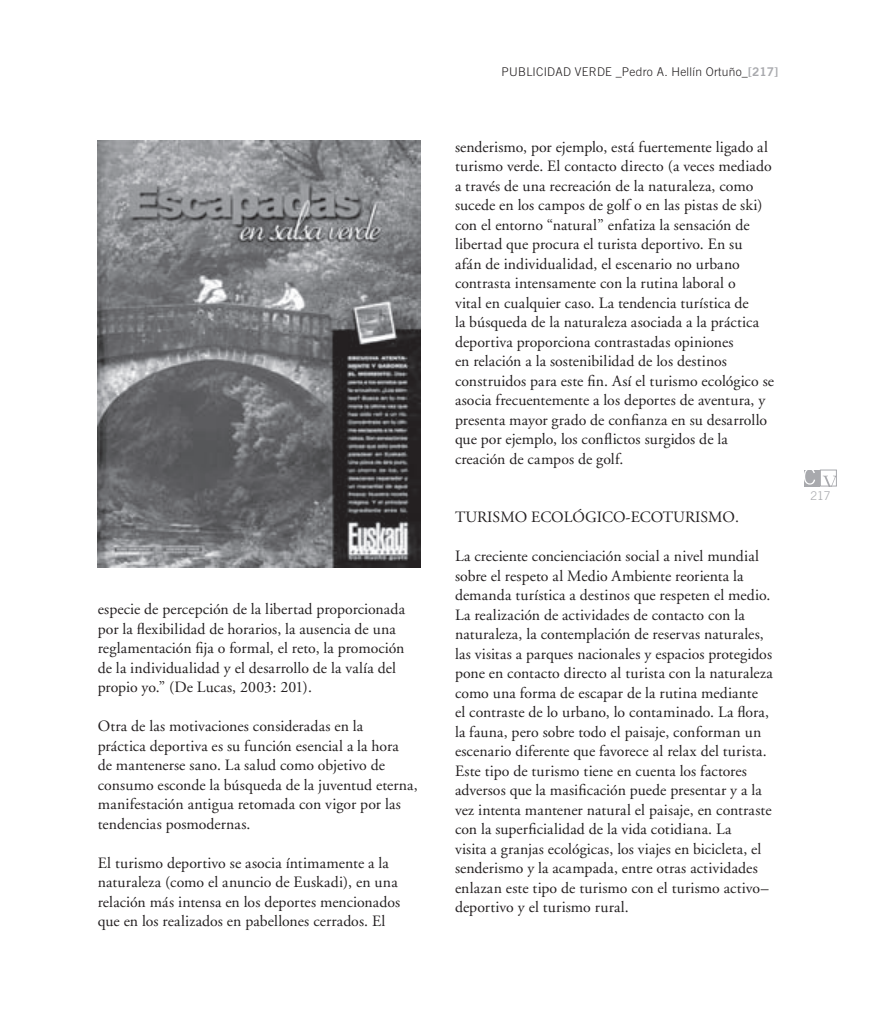
<style>
.page{position:relative;width:876px;height:1025px;background:#fff}
.page>*{position:absolute;margin:0;border:0;box-sizing:border-box;transform-origin:0 0}
.t1{font:15.75px/19.5px "Adobe Garamond";letter-spacing:.005em;color:#231f20}
.t2{font:300 12px "Trade Gothic";letter-spacing:.02em;color:#231f20}
.t3{font:300 12px "Trade Gothic";color:#a8a9ad}
.s1{font-family:"Trade Gothic Bold Two";font-weight:400;color:#a8a9ad}
</style>
<div class="page">
<div style="left:804px;top:470px;width:16px;height:16px;background:#a8a9ad"></div>
<svg style="left:804px;top:470px;width:11px;height:14px"></svg>
<svg style="left:823px;top:476px;width:12px;height:8px"></svg>
<div style="left:820px;top:470px;width:17px;height:16px;border:1px solid #a8a9ad"></div>
<img style="left:98px;top:140px;width:323px;height:427px">
<p class="t1" style="left:98px;top:600px;width:309px">especie de percepción de la libertad proporcionada por la flexibilidad de horarios, la ausencia de una reglamentación fija o formal, el reto, la promoción de la individualidad y el desarrollo de la valía del propio yo.” (De Lucas, 2003: 201).</p>
<p class="t1" style="left:98px;top:717px;width:321px">Otra de las motivaciones consideradas en la<br>práctica deportiva es su función esencial a la hora<br>de mantenerse sano. La salud como objetivo de consumo esconde la búsqueda de la juventud eterna, manifestación antigua retomada con vigor por las tendencias posmodernas.</p>
<p class="t1" style="left:98px;top:853px;width:304px">El turismo deportivo se asocia íntimamente a la naturaleza (como el anuncio de Euskadi), en una relación más intensa en los deportes mencionados que en los realizados en pabellones cerrados. El</p>
<p class="t2" style="left:502px;top:64px;width:278px">PUBLICIDAD VERDE _Pedro A. Hellín Ortuño_<span class="s1">[217]</span></p>
<p class="t1" style="left:455px;top:137px;width:321px">senderismo, por ejemplo, está fuertemente ligado al turismo verde. El contacto directo (a veces mediado a través de una recreación de la naturaleza, como sucede en los campos de golf o en las pistas de ski) con el entorno “natural” enfatiza la sensación de libertad que procura el turista deportivo. En su<br>afán de individualidad, el escenario no urbano contrasta intensamente con la rutina laboral o<br>vital en cualquier caso. La tendencia turística de<br>la búsqueda de la naturaleza asociada a la práctica deportiva proporciona contrastadas opiniones<br>en relación a la sostenibilidad de los destinos construidos para este fin. Así el turismo ecológico se asocia frecuentemente a los deportes de aventura, y presenta mayor grado de confianza en su desarrollo que por ejemplo, los conflictos surgidos de la creación de campos de golf.</p>
<p class="t1" style="left:455px;top:508px;width:22px">Turismo</p>
<p class="t1" style="left:531px;top:508px;width:12px">ecológico</p>
<p class="t1" style="left:626px;top:508px;width:17px">-ecoturismo</p>
<p class="t1" style="left:735px;top:508px;width:5px">.</p>
<p class="t1" style="left:455px;top:547px;width:319px">La creciente concienciación social a nivel mundial sobre el respeto al Medio Ambiente reorienta la demanda turística a destinos que respeten el medio.<br>La realización de actividades de contacto con la naturaleza, la contemplación de reservas naturales, las visitas a parques nacionales y espacios protegidos pone en contacto directo al turista con la naturaleza como una forma de escapar de la rutina mediante<br>el contraste de lo urbano, lo contaminado. La flora, la fauna, pero sobre todo el paisaje, conforman un escenario diferente que favorece al relax del turista.<br>Este tipo de turismo tiene en cuenta los factores adversos que la masificación puede presentar y a la vez intenta mantener natural el paisaje, en contraste con la superficialidad de la vida cotidiana. La<br>visita a granjas ecológicas, los viajes en bicicleta, el senderismo y la acampada, entre otras actividades enlazan este tipo de turismo con el turismo activo– deportivo y el turismo rural.</p>
<p class="t3" style="left:810px;top:488px;width:22px">217</p>
</div>
